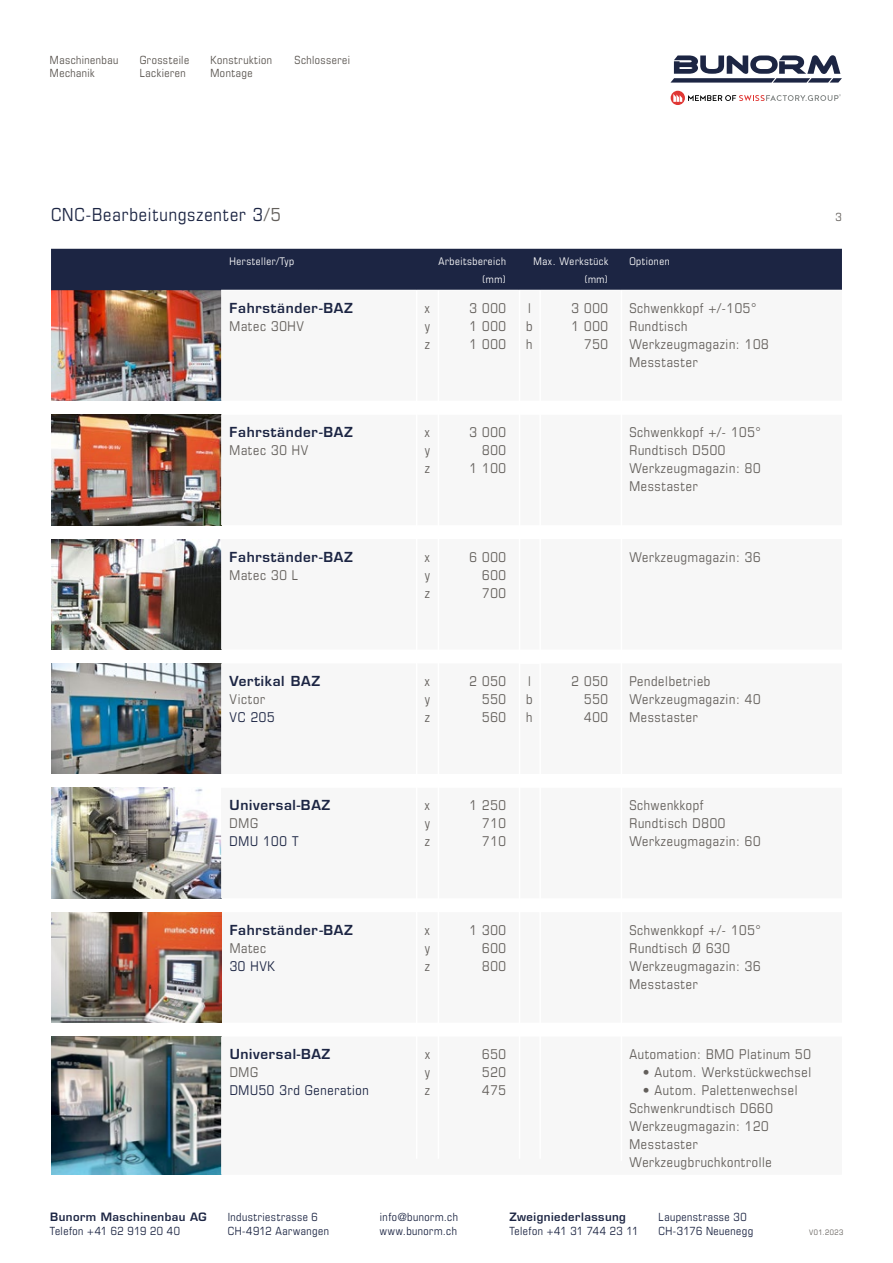
<style>
.page{position:relative;width:893px;height:1263px;background:#fff}
.page>*{position:absolute;margin:0;border:0;box-sizing:border-box;transform-origin:0 0}
.t1{font:condensed 18px "Eurostile LT Std";letter-spacing:.05em;color:#1c2543}
.t2{font:condensed 13.5px/18px "Eurostile LT Std";letter-spacing:.05em;color:#635f5b;text-align:justify}
.t3{font:600 13.5px "Eurostile LT Std";letter-spacing:.05em;color:#1c2543}
.t4{font:condensed 13.5px "Eurostile LT Std";letter-spacing:.05em;color:#1c2543}
.t5{font:condensed 11.25px/13.5px "Eurostile LT Std";letter-spacing:.045em;color:#1c2543}
.t6{font:condensed 11.25px/13.5px "Eurostile LT Std";letter-spacing:.045em;color:#59544f}
.t7{font:600 11.25px "Eurostile LT Std";letter-spacing:.04em;color:#1c2543}
.t8{font:condensed 11.25px "Eurostile LT Std";color:#635f5b}
.t9{font:condensed 10.5px/18px "Eurostile LT Std";letter-spacing:.05em;color:#fff;text-align:right}
.t10{font:condensed 7.5px "Eurostile LT Std";letter-spacing:.08em;color:#635f5b}
.s1{color:#635f5b}
.s2{font-family:"Helvetica Neue";font-weight:300;font-stretch:normal}
</style>
<div class="page">
<img style="left:51px;top:415px;width:170px;height:110px">
<img style="left:51px;top:663px;width:170px;height:111px">
<img style="left:51px;top:788px;width:170px;height:110px">
<img style="left:51px;top:539px;width:170px;height:110px">
<img style="left:51px;top:291px;width:170px;height:110px">
<img style="left:51px;top:1036px;width:170px;height:139px">
<svg style="left:670px;top:55px;width:172px;height:28px"></svg>
<div style="left:671px;top:91px;width:14px;height:14px;background:#e03734;border-radius:50%"></div>
<svg style="left:673px;top:94px;width:9px;height:8px"></svg>
<svg style="left:688px;top:94px;width:153px;height:7px"></svg>
<div style="left:51px;top:249px;width:791px;height:42px;background:#1c2543"></div>
<hr style="left:540px;top:290px;width:81px;height:1px;background:#fff">
<hr style="left:621px;top:290px;width:221px;height:1px;background:#fff">
<hr style="left:416px;top:290px;width:1px;height:869px;background:#fff">
<hr style="left:438px;top:290px;width:1px;height:869px;background:#fff">
<hr style="left:539px;top:290px;width:2px;height:869px;background:#fff">
<hr style="left:519px;top:290px;width:1px;height:869px;background:#fff">
<img style="left:51px;top:912px;width:170px;height:111px">
<p class="t6" style="left:50px;top:53px;width:70px">Maschinenbau<br>Mechanik</p>
<p class="t6" style="left:140px;top:53px;width:51px">Grossteile<br>Lackieren</p>
<p class="t6" style="left:210px;top:53px;width:63px">Konstruktion<br>Montage</p>
<p class="t6" style="left:294px;top:53px;width:57px">Schlosserei</p>
<h1 class="t1" style="left:51px;top:204px;width:231px">CNC-Bearbeitungszenter 3<span class="s1">/5</span></h1>
<p class="t9" style="left:230px;top:252px;width:66px">Hersteller/Typ</p>
<p class="t9" style="left:439px;top:252px;width:69px">Arbeitsbereich (mm)</p>
<p class="t9" style="left:534px;top:252px;width:76px">Max. Werkstück (mm)</p>
<p class="t9" style="left:629px;top:252px;width:42px">Optionen</p>
<p class="t3" style="left:230px;top:300px;width:125px">Fahrständer-BAZ</p>
<p class="t2" style="left:230px;top:317px;width:76px">Matec 30HV</p>
<p class="t2" style="left:425px;top:299px;width:7px">x y z</p>
<p class="t2" style="left:470px;top:299px;width:38px">3 000<br>1 000<br>1 000</p>
<p class="t2" style="left:526px;top:299px;width:8px;text-align:left">l b h</p>
<p class="t2" style="left:572px;top:299px;width:38px;text-align:right">3 000<br>1 000<br>750</p>
<p class="t2" style="left:629px;top:299px;width:141px;text-align:left">Schwenkkopf +/-105°<br>Rundtisch<br>Werkzeugmagazin: 108<br>Messtaster</p>
<p class="t3" style="left:230px;top:424px;width:125px">Fahrständer-BAZ</p>
<p class="t2" style="left:230px;top:441px;width:80px">Matec 30 HV</p>
<p class="t3" style="left:230px;top:548px;width:125px">Fahrständer-BAZ</p>
<p class="t2" style="left:230px;top:566px;width:70px">Matec 30 L</p>
<p class="t2" style="left:425px;top:423px;width:7px">x y z</p>
<p class="t2" style="left:470px;top:423px;width:38px;text-align:right">3 000<br>800<br>1 100</p>
<p class="t2" style="left:629px;top:423px;width:133px;text-align:left">Schwenkkopf +/- 105°<br>Rundtisch D500<br>Werkzeugmagazin: 80<br>Messtaster</p>
<p class="t2" style="left:425px;top:548px;width:7px">x y z</p>
<p class="t2" style="left:482px;top:548px;width:25px;text-indent:-13px">6 000<br>600<br>700</p>
<p class="t2" style="left:629px;top:548px;width:133px">Werkzeugmagazin: 36</p>
<p class="t8" style="left:836px;top:210px;width:8px">3</p>
<p class="t3" style="left:230px;top:673px;width:92px">Vertikal BAZ</p>
<p class="t2" style="left:230px;top:690px;width:37px">Victor</p>
<p class="t4" style="left:230px;top:709px;width:46px">VC 205</p>
<p class="t3" style="left:230px;top:797px;width:102px">Universal-BAZ</p>
<p class="t2" style="left:230px;top:814px;width:30px">DMG</p>
<p class="t4" style="left:230px;top:833px;width:70px">DMU 100 T</p>
<p class="t3" style="left:230px;top:921px;width:125px">Fahrständer-BAZ</p>
<p class="t2" style="left:230px;top:939px;width:38px">Matec</p>
<p class="t4" style="left:230px;top:958px;width:47px">30 HVK</p>
<p class="t3" style="left:230px;top:1046px;width:102px">Universal-BAZ</p>
<p class="t2" style="left:230px;top:1063px;width:30px">DMG</p>
<p class="t4" style="left:230px;top:1082px;width:141px">DMU50 3rd Generation</p>
<p class="t2" style="left:425px;top:672px;width:7px">x y z</p>
<p class="t2" style="left:482px;top:672px;width:25px;text-indent:-13px">2 050<br>550<br>560</p>
<p class="t2" style="left:526px;top:672px;width:8px;text-align:left">l b h</p>
<p class="t2" style="left:584px;top:672px;width:25px;text-indent:-13px">2 050<br>550<br>400</p>
<p class="t2" style="left:629px;top:672px;width:133px;text-align:left">Pendelbetrieb<br>Werkzeugmagazin: 40<br>Messtaster</p>
<p class="t2" style="left:425px;top:796px;width:7px">x y z</p>
<p class="t2" style="left:482px;top:796px;width:25px;text-indent:-13px">1 250<br>710<br>710</p>
<p class="t2" style="left:629px;top:796px;width:133px;text-align:left">Schwenkkopf<br>Rundtisch D800<br>Werkzeugmagazin: 60</p>
<p class="t2" style="left:425px;top:921px;width:7px">x y z</p>
<p class="t2" style="left:482px;top:921px;width:25px;text-indent:-13px">1 300<br>600<br>800</p>
<p class="t2" style="left:629px;top:921px;width:133px;text-align:left">Schwenkkopf +/- 105°<br>Rundtisch Ø 630<br>Werkzeugmagazin: 36<br>Messtaster</p>
<p class="t2" style="left:425px;top:1045px;width:7px">x y z</p>
<p class="t2" style="left:482px;top:1045px;width:25px">650<br>520<br>475</p>
<p class="t2" style="left:629px;top:1045px;width:183px">Automation: BMO Platinum 50</p>
<p class="t2" style="left:643px;top:1063px;width:170px"><span class="s2">•</span> Autom. Werkstückwechsel</p>
<p class="t2" style="left:629px;top:1081px;width:170px;text-align:left;text-indent:13px"><span class="s2">•</span> Autom. Palettenwechsel<br>Schwenkrundtisch D660<br>Werkzeugmagazin: 120<br>Messtaster<br>Werkzeugbruchkontrolle</p>
<p class="t7" style="left:50px;top:1210px;width:158px">Bunorm Maschinenbau AG</p>
<p class="t5" style="left:50px;top:1224px;width:131px">Telefon +41 62 919 20 40</p>
<p class="t7" style="left:509px;top:1210px;width:118px">Zweigniederlassung</p>
<p class="t5" style="left:509px;top:1224px;width:131px">Telefon +41 31 744 23 11</p>
<p class="t5" style="left:228px;top:1210px;width:103px">Industriestrasse 6<br>CH-4912 Aarwangen</p>
<p class="t5" style="left:658px;top:1210px;width:96px">Laupenstrasse 30<br>CH-3176 Neuenegg</p>
<p class="t5" style="left:380px;top:1210px;width:79px">info@bunorm.ch www.bunorm.ch</p>
<p class="t10" style="left:809px;top:1228px;width:36px">V01.2023</p>
</div>
